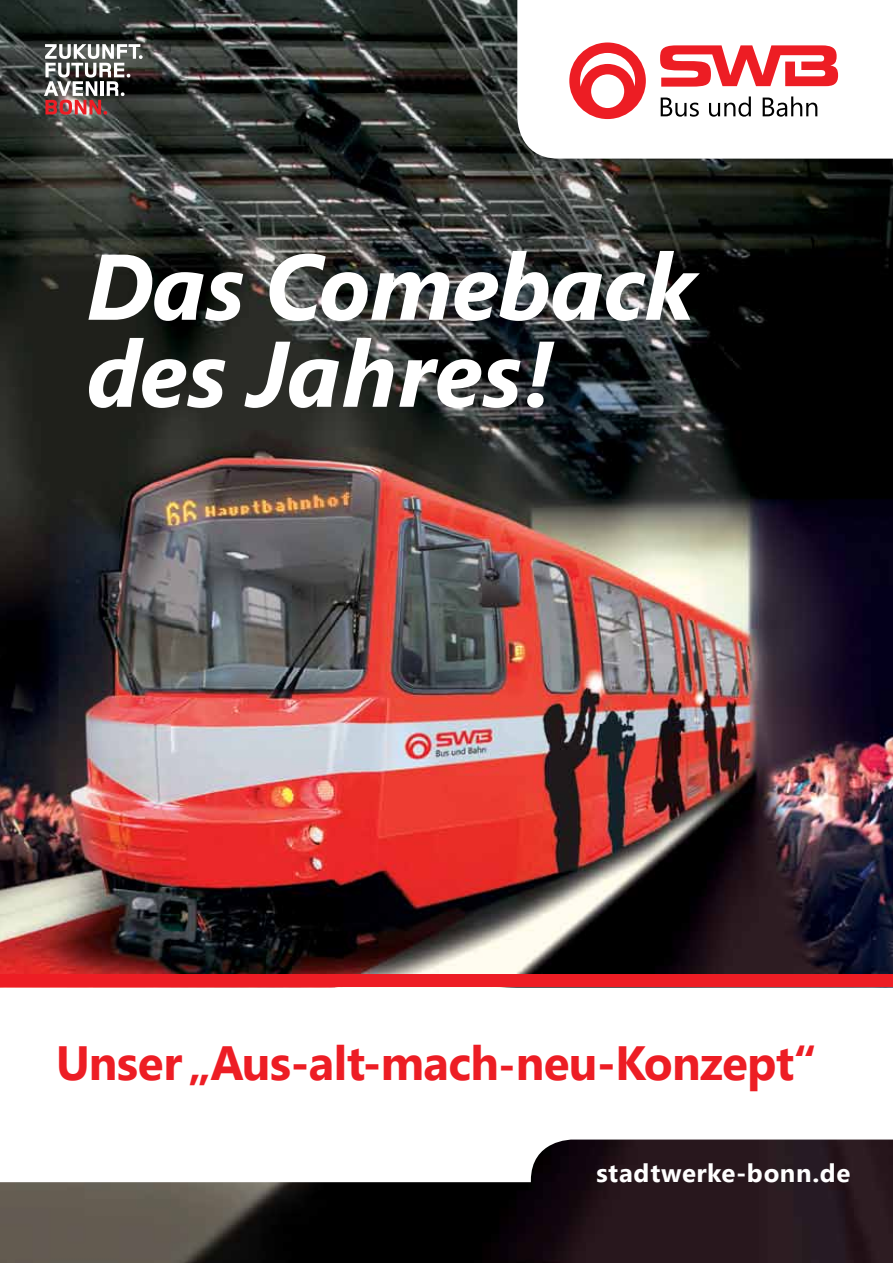
<style>
.page{position:relative;width:893px;height:1263px;background:#fff}
.page>*{position:absolute;margin:0;border:0;box-sizing:border-box;transform-origin:0 0}
.t1{font:italic 700 93px/87px "Segoe UI";letter-spacing:-.005em;color:#fff}
.t2{font:700 48px "Segoe UI";letter-spacing:-.015em;color:#ed1d24}
.t3{font:700 25.5px "Segoe UI";letter-spacing:.02em;color:#fff}
.s1{font-size:43.5px}
</style>
<div class="page">
<img style="left:0;top:0;width:893px;height:1263px">
<svg style="left:517px;top:0;width:376px;height:159px"></svg>
<svg style="left:0;top:988px;width:893px;height:194px"></svg>
<svg style="left:660px;top:45px;width:178px;height:42px"></svg>
<svg style="left:569px;top:43px;width:77px;height:76px"></svg>
<svg style="left:661px;top:98px;width:38px;height:19px"></svg>
<svg style="left:709px;top:96px;width:42px;height:21px"></svg>
<svg style="left:763px;top:96px;width:54px;height:21px"></svg>
<img style="left:44px;top:44px;width:99px;height:71px">
<div style="left:0;top:974px;width:893px;height:13px;background:#ed1d24"></div>
<h1 class="t1" style="left:86px;top:238px;width:611px">Das Comeback des Jahres!</h1>
<p class="t2" style="left:56px;top:1028px;width:763px">Unser „Aus-alt-mach<span class="s1">-</span>neu-Konzept“</p>
<p class="t3" style="left:596px;top:1155px;width:256px">stadtwerke-bonn.de</p>
</div>
